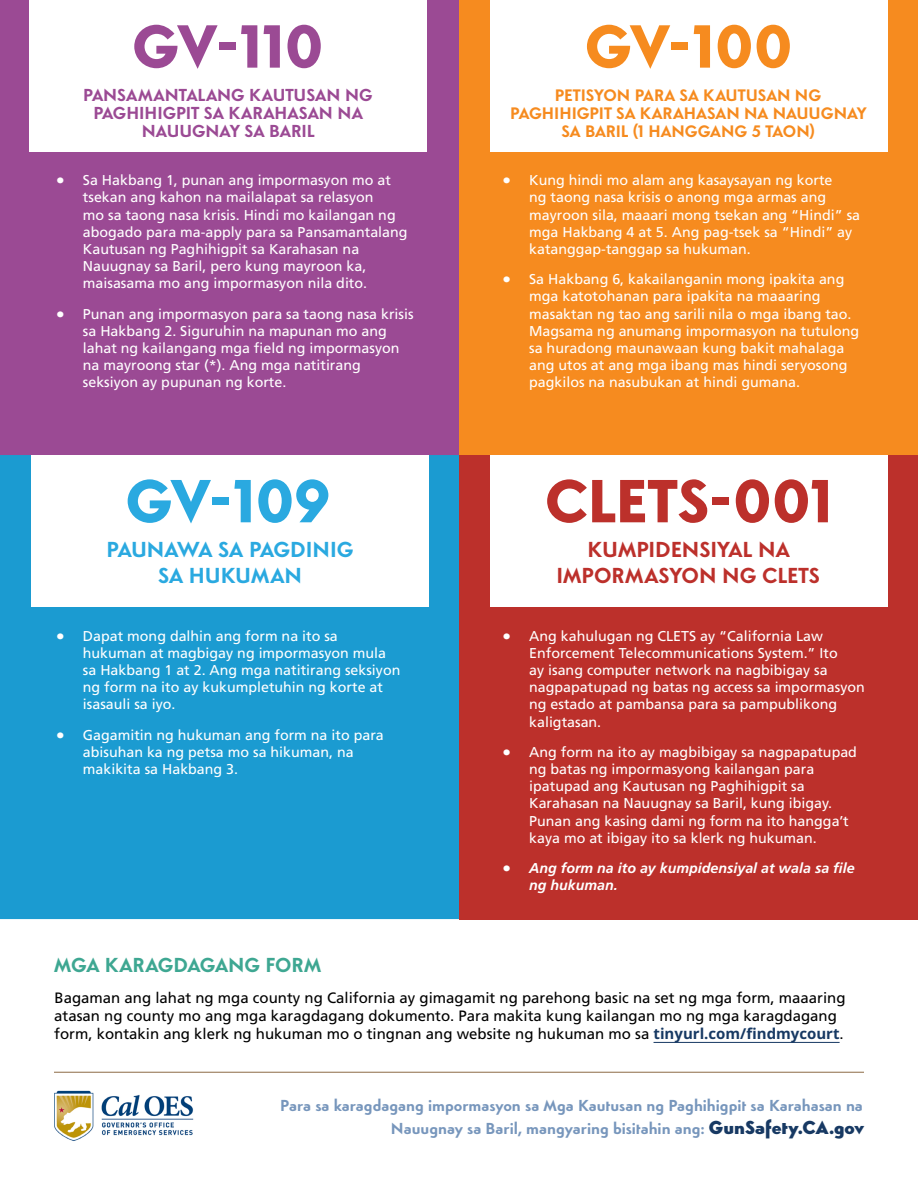
<style>
.page{position:relative;width:918px;height:1188px;background:#fff}
.page>*{position:absolute;margin:0;border:0;box-sizing:border-box;transform-origin:0 0}
.t1{font:800 63px "Simplo";color:#bc302b}
.t2{font:800 63px "Simplo";color:#9b4a94}
.t3{font:800 63px "Simplo";color:#f68b1f}
.t4{font:800 63px "Simplo";color:#2aa9e0}
.t5{font:700 22.5px/25.5px "Simplo";color:#bc302b;text-align:center}
.t6{font:700 22.5px/25.5px "Simplo";color:#2aa9e0;text-align:center}
.t7{font:700 21px "Simplo";color:#3ea792}
.t8{font:700 18px/18px "Simplo";color:#9b4a94;text-align:center}
.t9{font:700 17.25px/18px "Simplo";color:#f68b1f;text-align:center}
.t10{font:700 16.5px/23.4px "Simplo";color:#7796bc;text-align:right}
.t11{font:15px/18px "Frutiger LT Std";color:#000}
.t12{font:14.25px/17.1px "Frutiger LT Std";color:#fff}
.t13{font:italic 700 14.25px/17.1px "Frutiger LT Std";color:#fff}
.s1{font-family:"Sofia Pro";font-weight:700;font-size:19.5px}
.s2{font-family:"Sofia Pro";font-style:normal;font-size:19.5px}
.s3{font-family:"Noto Sans";font-weight:700;color:#173963}
.s4{font-weight:900;font-size:19.5px;color:#173963}
</style>
<div class="page">
<div style="left:459px;top:0;width:459px;height:457px;background:#f68b1f"></div>
<hr style="left:54px;top:1072px;width:810px;height:1px;background:#8d6a45">
<img style="left:54px;top:1090px;width:140px;height:51px">
<div style="left:0;top:0;width:459px;height:457px;background:#9b4a94"></div>
<div style="left:29px;top:0;width:398px;height:151px;background:#fff"></div>
<div style="left:0;top:455px;width:460px;height:464px;background:#1b9bd1"></div>
<div style="left:31px;top:455px;width:398px;height:151px;background:#fff"></div>
<div style="left:459px;top:455px;width:459px;height:464px;background:#bc302b"></div>
<div style="left:490px;top:455px;width:397px;height:151px;background:#fff"></div>
<hr style="left:654px;top:1042px;width:186px;height:1px;background:#173963">
<div style="left:490px;top:0;width:397px;height:151px;background:#fff"></div>
<h1 class="t2" style="left:132px;top:9px;width:193px">GV-110</h1>
<p class="t8" style="left:83px;top:86px;width:291px">PANSAMANTALANG KAUTUSAN NG<br>PAGHIHIGPIT SA KARAHASAN NA<br>NAUUGNAY SA BARIL</p>
<p class="t12" style="left:83px;top:172px;width:326px;text-indent:-27px"><span class="s1">•</span> Sa Hakbang 1, punan ang impormasyon mo at tsekan ang kahon na mailalapat sa relasyon<br>mo sa taong nasa krisis. Hindi mo kailangan ng abogado para ma-apply para sa Pansamantalang Kautusan ng Paghihigpit sa Karahasan na Nauugnay sa Baril, pero kung mayroon ka, maisasama mo ang impormasyon nila dito.</p>
<p class="t12" style="left:83px;top:305px;width:332px;text-indent:-27px"><span class="s1">•</span> Punan ang impormasyon para sa taong nasa krisis sa Hakbang 2. Siguruhin na mapunan mo ang lahat ng kailangang mga field ng impormasyon na mayroong star (*). Ang mga natitirang seksiyon ay pupunan ng korte.</p>
<h1 class="t4" style="left:126px;top:464px;width:206px">GV-109</h1>
<h2 class="t6" style="left:107px;top:537px;width:248px">PAUNAWA SA PAGDINIG<br>SA HUKUMAN</h2>
<p class="t12" style="left:83px;top:628px;width:319px;text-indent:-27px"><span class="s1">•</span> Dapat mong dalhin ang form na ito sa hukuman at magbigay ng impormasyon mula sa Hakbang 1 at 2. Ang mga natitirang seksiyon ng form na ito ay kukumpletuhin ng korte at isasauli sa iyo.</p>
<p class="t12" style="left:83px;top:727px;width:302px;text-indent:-27px"><span class="s1">•</span> Gagamitin ng hukuman ang form na ito para abisuhan ka ng petsa mo sa hikuman, na makikita sa Hakbang 3.</p>
<h1 class="t3" style="left:585px;top:9px;width:209px">GV-100</h1>
<p class="t9" style="left:510px;top:86px;width:358px">PETISYON PARA SA KAUTUSAN NG<br>PAGHIHIGPIT SA KARAHASAN NA NAUUGNAY<br>SA BARIL (1 HANGGANG 5 TAON)</p>
<p class="t12" style="left:529px;top:172px;width:333px;text-indent:-27px"><span class="s1">•</span> Kung hindi mo alam ang kasaysayan ng korte<br>ng taong nasa krisis o anong mga armas ang mayroon sila, maaari mong tsekan ang “Hindi” sa mga Hakbang 4 at 5. Ang pag-tsek sa “Hindi” ay katanggap-tanggap sa hukuman.</p>
<p class="t12" style="left:529px;top:271px;width:332px;text-indent:-27px"><span class="s1">•</span> Sa Hakbang 6, kakailanganin mong ipakita ang mga katotohanan para ipakita na maaaring masaktan ng tao ang sarili nila o mga ibang tao.<br>Magsama ng anumang impormasyon na tutulong sa huradong maunawaan kung bakit mahalaga ang utos at ang mga ibang mas hindi seryosong pagkilos na nasubukan at hindi gumana.</p>
<h1 class="t1" style="left:545px;top:464px;width:289px">CLETS-001</h1>
<h2 class="t5" style="left:557px;top:537px;width:265px">KUMPIDENSIYAL NA<br>IMPORMASYON NG CLETS</h2>
<p class="t12" style="left:529px;top:628px;width:337px;text-indent:-27px"><span class="s1">•</span> Ang kahulugan ng CLETS ay “California Law Enforcement Telecommunications System.” Ito<br>ay isang computer network na nagbibigay sa nagpapatupad ng batas ng access sa impormasyon ng estado at pambansa para sa pampublikong kaligtasan.</p>
<p class="t12" style="left:529px;top:744px;width:329px;text-indent:-27px"><span class="s1">•</span> Ang form na ito ay magbibigay sa nagpapatupad ng batas ng impormasyong kailangan para ipatupad ang Kautusan ng Paghihigpit sa Karahasan na Nauugnay sa Baril, kung ibigay.<br>Punan ang kasing dami ng form na ito hangga’t kaya mo at ibigay ito sa klerk ng hukuman.</p>
<p class="t13" style="left:529px;top:860px;width:327px;text-indent:-27px"><span class="s2">•</span> Ang form na ito ay kumpidensiyal at wala sa file ng hukuman.</p>
<h3 class="t7" style="left:54px;top:953px;width:269px">MGA KARAGDAGANG FORM</h3>
<p class="t11" style="left:54px;top:989px;width:793px">Bagaman ang lahat ng mga county ng California ay gimagamit ng parehong basic na set ng mga form, maaaring atasan ng county mo ang mga karagdagang dokumento. Para makita kung kailangan mo ng mga karagdagang form, kontakin ang klerk ng hukuman mo o tingnan ang website ng hukuman mo sa <span class="s3">tinyurl.com/findmycourt</span>.</p>
<p class="t10" style="left:280px;top:1093px;width:585px">Para sa karagdagang impormasyon sa Mga Kautusan ng Paghihigpit sa Karahasan na<br>Nauugnay sa Baril, mangyaring bisitahin ang: <span class="s4">GunSafety.CA.gov</span></p>
</div>
